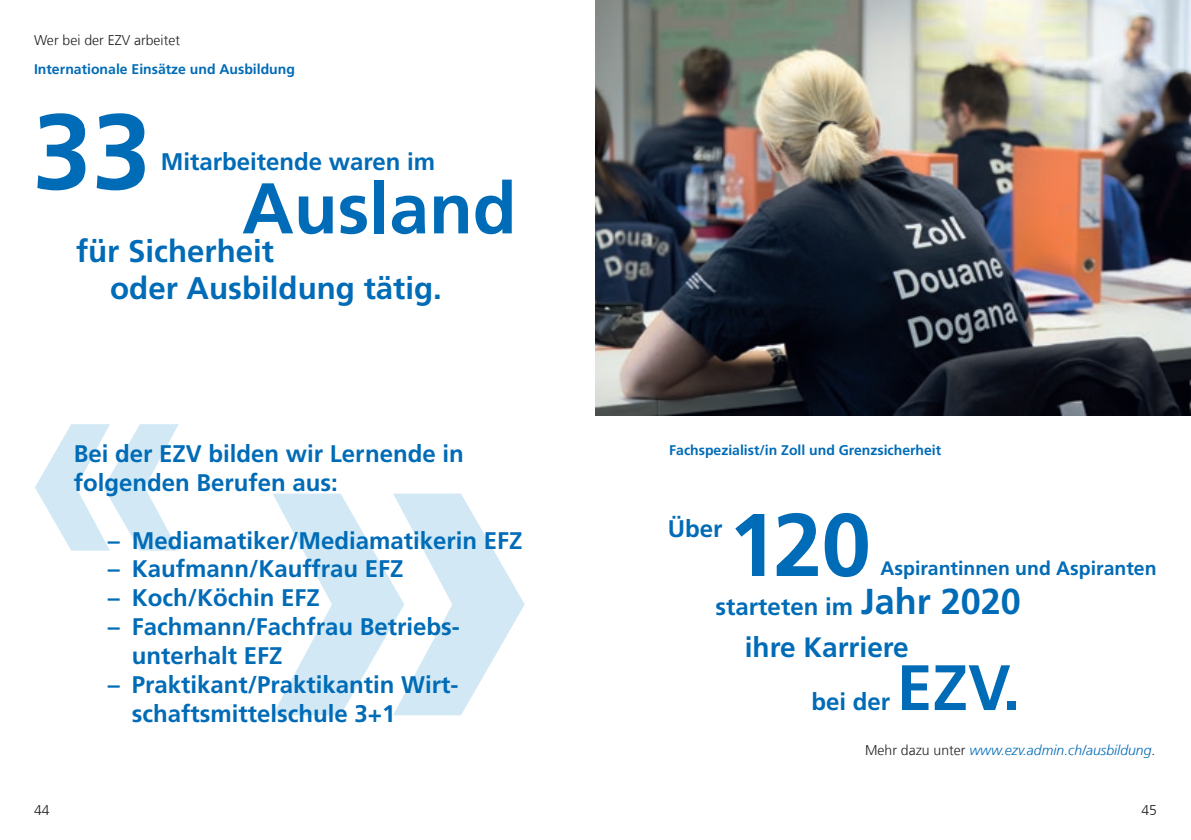
<style>
.page{position:relative;width:1191px;height:840px;background:#fff}
.page>*{position:absolute;margin:0;border:0;box-sizing:border-box;transform-origin:0 0}
.t1{font:700 540px "Frutiger LT Com";color:#1d90d0}
.t2{font:700 308px "Frutiger LT Com";color:#1d90d0}
.t3{font:700 106.6px "Frutiger LT Com";color:#006bb6}
.t4{font:700 88.8px "Frutiger LT Com";color:#006bb6}
.t5{font:700 71.6px "Frutiger LT Com";color:#006bb6}
.t6{font:700 64px "Frutiger LT Com";color:#006bb6}
.t7{font:700 36px "Frutiger LT Com";color:#006bb6}
.t8{font:700 31.2px "Frutiger LT Com";color:#006bb6}
.t9{font:700 28px "Frutiger LT Com";color:#006bb6}
.t10{font:700 24px/28.8px "Frutiger LT Com";color:#006bb6}
.t11{font:700 19.4px "Frutiger LT Com";color:#006bb6}
.Grundschrift{font:700 14px "Frutiger LT Com";color:#006bb6}
.t12{font:italic 300 14px "Frutiger LT Com";color:#006bb6}
.t13{font:300 14px "Frutiger LT Com";color:#231f20}
.s1{font-style:normal;color:#231f20}
</style>
<div class="page">
<img style="left:595px;top:0;width:596px;height:415px">
<p class="t13" style="left:34px;top:32px;width:147px">Wer bei der EZV arbeitet</p>
<p class="Grundschrift" style="left:34px;top:61px;width:262px">Internationale Einsätze und Ausbildung</p>
<p class="t3" style="left:33px;top:89px;width:120px">33</p>
<p class="t10" style="left:161px;top:147px;width:276px">Mitarbeitende waren im</p>
<p class="t5" style="left:242px;top:166px;width:276px">Ausland</p>
<p class="t8" style="left:76px;top:233px;width:199px">für Sicherheit</p>
<p class="t8" style="left:110px;top:269px;width:333px">oder Ausbildung tätig.</p>
<h2 class="t2" style="left:20px;top:282px;width:173px">«</h2>
<p class="t10" style="left:74px;top:439px;width:391px">Bei der EZV bilden wir Lernende in folgenden Berufen aus:</p>
<h1 class="t1" style="left:551px;top:962px;width:302px;rotate:-180deg">«</h1>
<p class="t10" style="left:132px;top:525px;width:392px">Mediamatiker/Mediamatikerin EFZ</p>
<p class="t10" style="left:132px;top:554px;width:273px">Kaufmann/Kauffrau EFZ</p>
<p class="t10" style="left:132px;top:583px;width:190px">Koch/Köchin EFZ</p>
<p class="t10" style="left:108px;top:525px;width:13px">–</p>
<p class="t10" style="left:108px;top:554px;width:13px">–</p>
<p class="t10" style="left:108px;top:583px;width:13px">–</p>
<p class="t10" style="left:132px;top:612px;width:330px;text-indent:-24px">– Fachmann/Fachfrau Betriebs&shy;unterhalt EFZ</p>
<p class="t10" style="left:132px;top:669px;width:328px;text-indent:-24px">– Praktikant/Praktikantin Wirt&shy;schaftsmittelschule 3+1</p>
<p class="Grundschrift" style="left:669px;top:441px;width:274px">Fachspezialist/in Zoll und Grenzsicherheit</p>
<p class="t4" style="left:728px;top:493px;width:144px">120</p>
<p class="t10" style="left:715px;top:592px;width:139px">starteten im</p>
<p class="t10" style="left:667px;top:514px;width:56px">Über</p>
<p class="t11" style="left:880px;top:556px;width:277px">Aspirantinnen und Aspiranten</p>
<p class="t7" style="left:860px;top:580px;width:162px">Jahr 2020</p>
<p class="t9" style="left:745px;top:630px;width:165px">ihre Karriere</p>
<p class="t10" style="left:811px;top:687px;width:80px">bei der</p>
<p class="t6" style="left:897px;top:650px;width:125px">EZV.</p>
<p class="t12" style="left:865px;top:741px;width:292px"><span class="s1">Mehr dazu unter</span> www.ezv.admin.ch/ausbildung<span class="s1">.</span></p>
<p class="t13" style="left:34px;top:801px;width:17px">44</p>
<p class="t13" style="left:1141px;top:801px;width:17px">45</p>
</div>
